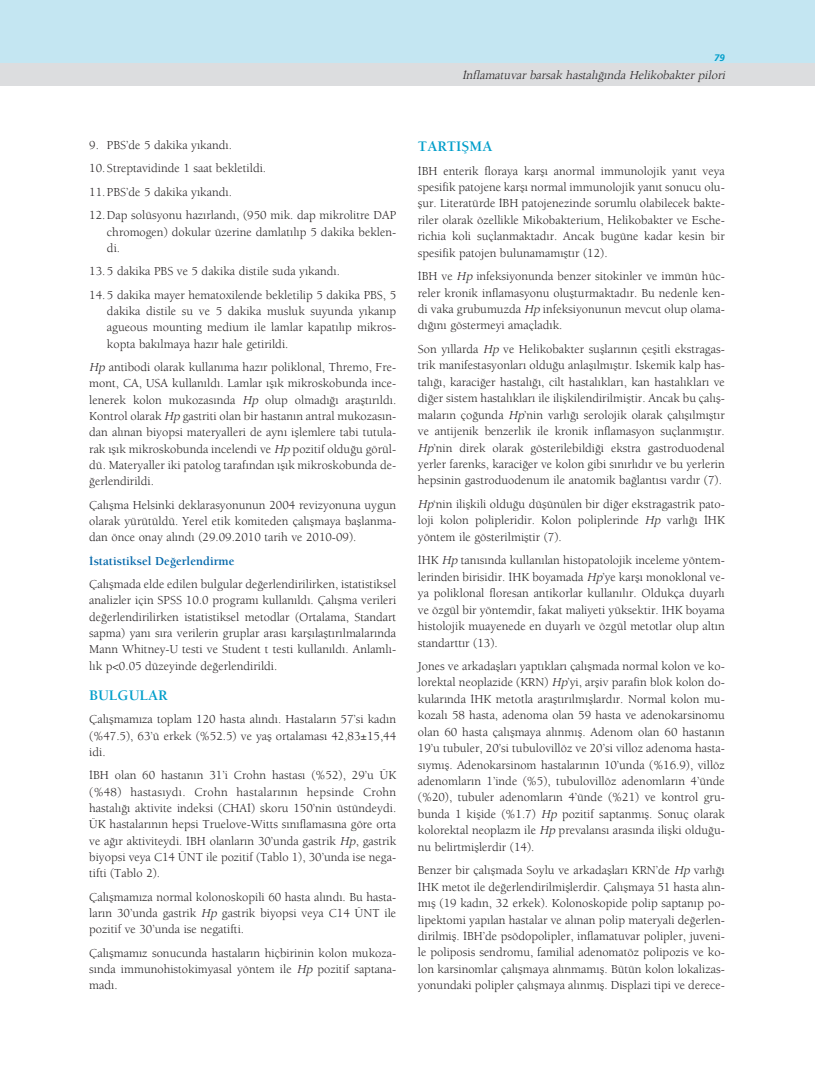
<style>
.page{position:relative;width:815px;height:1081px;background:#fff}
.page>*{position:absolute;margin:0;border:0;box-sizing:border-box;transform-origin:0 0}
.t1{font:700 15px "Berkeley";color:#009eca}
.t2{font:12.5px/16.4px "Berkeley";color:#231f20;text-align:justify}
.t3{font:italic 12.5px "Berkeley";color:#231f20}
.t4{font:700 12.5px "Berkeley";color:#0067aa}
.t5{font:10px "Fruga Sans Bold Ita";color:#009eca}
.s1{font-style:italic}
</style>
<div class="page">
<div style="left:0;top:63px;width:814px;height:22px;background:#dcdddf"></div>
<div style="left:0;top:1px;width:814px;height:62px;background:#c4e6f2"></div>
<p class="t5" style="left:714px;top:54px;width:12px">79</p>
<p class="t3" style="left:462px;top:70px;width:267px">‹nflamatuvar barsak hastal›¤›nda Helikobakter pilori</p>
<p class="t2" style="left:89px;top:134px;width:308px;line-height:23.4px;text-align:left">9. PBS’de 5 dakika y›kand›.<br>10.Streptavidinde 1 saat bekletildi.<br>11.PBS’de 5 dakika y›kand›.<br>12.Dap solüsyonu haz›rland›, (950 mik. dap mikrolitre DAP</p>
<p class="t2" style="left:107px;top:224px;width:291px">chromogen) dokular üzerine damlat›l›p 5 dakika beklen&shy;di.</p>
<p class="t2" style="left:89px;top:260px;width:308px;line-height:23.4px">13.5 dakika PBS ve 5 dakika distile suda y›kand›.<br>14.5 dakika mayer hematoxilende bekletilip 5 dakika PBS, 5</p>
<p class="t2" style="left:107px;top:304px;width:291px">dakika distile su ve 5 dakika musluk suyunda y›kan›p agueous mounting medium ile lamlar kapat›l›p mikros&shy;kopta bak›lmaya haz›r hale getirildi.</p>
<p class="t2" style="left:89px;top:360px;width:308px"><span class="s1">Hp</span>antibodi olarak kullan›ma haz›r poliklonal, Thremo, Fre&shy;mont, CA, USA kullan›ld›. Lamlar ›fl›k mikroskobunda ince&shy;lenerek kolon mukozas›nda <span class="s1">Hp</span> olup olmad›¤› araflt›r›ld›.<br>Kontrol olarak <span class="s1">Hp</span>gastriti olan bir hastan›n antral mukozas›n&shy;dan al›nan biyopsi materyalleri de ayn› ifllemlere tabi tutula&shy;rak ›fl›k mikroskobunda incelendi ve <span class="s1">Hp</span>pozitif oldu¤u görül&shy;dü. Materyaller iki patolog taraf›ndan ›fl›k mikroskobunda de-¤erlendirildi.</p>
<p class="t2" style="left:89px;top:497px;width:308px">Çal›flma Helsinki deklarasyonunun 2004 revizyonuna uygun olarak yürütüldü. Yerel etik komiteden çal›flmaya bafllanma&shy;dan önce onay al›nd› (29.09.2010 tarih ve 2010-09).</p>
<p class="t4" style="left:89px;top:555px;width:147px">‹statistiksel De¤erlendirme</p>
<p class="t2" style="left:89px;top:577px;width:308px">Çal›flmada elde edilen bulgular de¤erlendirilirken, istatistiksel analizler için SPSS 10.0 program› kullan›ld›. Çal›flma verileri de¤erlendirilirken istatistiksel metodlar (Ortalama, Standart sapma) yan› s›ra verilerin gruplar aras› karfl›laflt›r›lmalar›nda Mann Whitney-U testi ve Student t testi kullan›ld›. Anlaml›- l›k p&lt;0.05 düzeyinde de¤erlendirildi.</p>
<p class="t1" style="left:89px;top:689px;width:80px">BULGULAR</p>
<p class="t2" style="left:89px;top:712px;width:308px">Çal›flmam›za toplam 120 hasta al›nd›. Hastalar›n 57’si kad›n (%47.5), 63’ü erkek (%52.5) ve yafl ortalamas› 42,83±15,44 idi.</p>
<p class="t2" style="left:89px;top:768px;width:308px">‹BH olan 60 hastan›n 31’i Crohn hastas› (%52), 29’u ÜK (%48) hastas›yd›. Crohn hastalar›n›n hepsinde Crohn hastal›¤› aktivite indeksi (CHA‹) skoru 150’nin üstündeydi.<br>ÜK hastalar›n›n hepsi Truelove-Witts s›n›flamas›na göre orta ve a¤›r aktiviteydi. ‹BH olanlar›n 30’unda gastrik <span class="s1">Hp</span>, gastrik biyopsi veya C14 ÜNT ile pozitif (Tablo 1), 30’unda ise nega&shy;tifti (Tablo 2).</p>
<p class="t2" style="left:89px;top:889px;width:308px">Çal›flmam›za normal kolonoskopili 60 hasta al›nd›. Bu hasta&shy;lar›n 30’unda gastrik <span class="s1">Hp</span> gastrik biyopsi veya C14 ÜNT ile pozitif ve 30’unda ise negatifti.</p>
<p class="t2" style="left:89px;top:945px;width:308px">Çal›flmam›z sonucunda hastalar›n hiçbirinin kolon mukoza&shy;s›nda immunohistokimyasal yöntem ile <span class="s1">Hp</span> pozitif saptana&shy;mad›.</p>
<p class="t1" style="left:418px;top:140px;width:76px">TARTIfiMA</p>
<p class="t2" style="left:418px;top:163px;width:308px">‹BH enterik floraya karfl› anormal immunolojik yan›t veya spesifik patojene karfl› normal immunolojik yan›t sonucu olu&shy;flur. Literatürde ‹BH patojenezinde sorumlu olabilecek bakte&shy;riler olarak özellikle Mikobakterium, Helikobakter ve Esche&shy;richia koli suçlanmaktad›r. Ancak bugüne kadar kesin bir spesifik patojen bulunamam›flt›r (12).</p>
<p class="t2" style="left:418px;top:269px;width:308px">‹BH ve <span class="s1">Hp</span> infeksiyonunda benzer sitokinler ve immün hüc&shy;reler kronik inflamasyonu oluflturmaktad›r. Bu nedenle ken&shy;di vaka grubumuzda <span class="s1">Hp</span>infeksiyonunun mevcut olup olama&shy;d›¤›n› göstermeyi amaçlad›k.</p>
<p class="t2" style="left:418px;top:342px;width:308px">Son y›llarda <span class="s1">Hp</span> ve Helikobakter sufllar›n›n çeflitli ekstragas&shy;trik manifestasyonlar› oldu¤u anlafl›lm›flt›r. ‹skemik kalp has&shy;tal›¤›, karaci¤er hastal›¤›, cilt hastal›klar›, kan hastal›klar› ve di¤er sistem hastal›klar› ile iliflkilendirilmifltir. Ancak bu çal›fl&shy;malar›n ço¤unda <span class="s1">Hp</span>’nin varl›¤› serolojik olarak çal›fl›lm›flt›r ve antijenik benzerlik ile kronik inflamasyon suçlanm›flt›r.<br><span class="s1">Hp</span>’nin direk olarak gösterilebildi¤i ekstra gastroduodenal yerler farenks, karaci¤er ve kolon gibi s›n›rl›d›r ve bu yerlerin hepsinin gastroduodenum ile anatomik ba¤lant›s› vard›r (7).</p>
<p class="t2" style="left:418px;top:497px;width:308px"><span class="s1">Hp</span>‘nin iliflkili oldu¤u düflünülen bir di¤er ekstragastrik pato&shy;loji kolon polipleridir. Kolon poliplerinde <span class="s1">Hp</span> varl›¤› ‹HK yöntem ile gösterilmifltir (7).</p>
<p class="t2" style="left:418px;top:553px;width:308px">‹HK <span class="s1">Hp</span>tan›s›nda kullan›lan histopatolojik inceleme yöntem&shy;lerinden birisidir. ‹HK boyamada <span class="s1">Hp</span>’ye karfl› monoklonal ve&shy;ya poliklonal floresan antikorlar kullan›l›r. Oldukça duyarl› ve özgül bir yöntemdir, fakat maliyeti yüksektir. ‹HK boyama histolojik muayenede en duyarl› ve özgül metotlar olup alt›n standartt›r (13).</p>
<p class="t2" style="left:418px;top:659px;width:308px">Jones ve arkadafllar› yapt›klar› çal›flmada normal kolon ve ko&shy;lorektal neoplazide (KRN) <span class="s1">Hp</span>’yi, arfliv parafin blok kolon do&shy;kular›nda ‹HK metotla araflt›r›lm›fllard›r. Normal kolon mu&shy;kozal› 58 hasta, adenoma olan 59 hasta ve adenokarsinomu olan 60 hasta çal›flmaya al›nm›fl. Adenom olan 60 hastan›n 19’u tubuler, 20’si tubulovillöz ve 20’si villoz adenoma hasta&shy;s›ym›fl. Adenokarsinom hastalar›n›n 10’unda (%16.9), villöz adenomlar›n 1’inde (%5), tubulovillöz adenomlar›n 4’ünde (%20), tubuler adenomlar›n 4’ünde (%21) ve kontrol gru&shy;bunda 1 kiflide (%1.7) <span class="s1">Hp</span> pozitif saptanm›fl. Sonuç olarak kolorektal neoplazm ile <span class="s1">Hp</span>prevalans› aras›nda iliflki oldu¤u&shy;nu belirtmifllerdir (14).</p>
<p class="t2" style="left:418px;top:863px;width:308px">Benzer bir çal›flmada Soylu ve arkadafllar› KRN’de <span class="s1">Hp</span> varl›¤› ‹HK metot ile de¤erlendirilmifllerdir. Çal›flmaya 51 hasta al›n&shy;m›fl (19 kad›n, 32 erkek). Kolonoskopide polip saptan›p po&shy;lipektomi yap›lan hastalar ve al›nan polip materyali de¤erlen&shy;dirilmifl. ‹BH’de psödopolipler, inflamatuvar polipler, juveni&shy;le poliposis sendromu, familial adenomatöz polipozis ve ko&shy;lon karsinomlar çal›flmaya al›nmam›fl. Bütün kolon lokalizas&shy;yonundaki polipler çal›flmaya al›nm›fl. Displazi tipi ve derece-</p>
</div>
